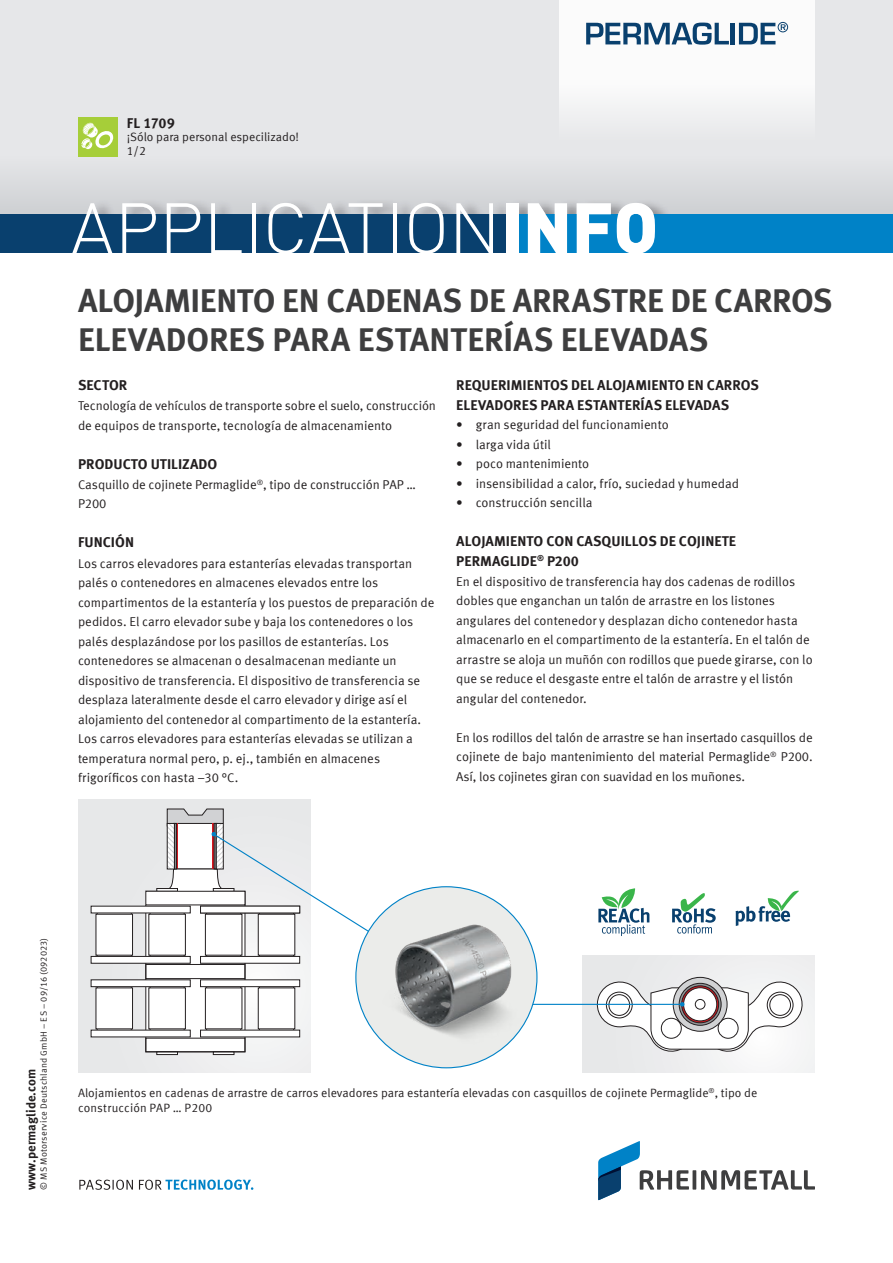
<style>
.page{position:relative;width:893px;height:1263px;background:#fff}
.page>*{position:absolute;margin:0;border:0;box-sizing:border-box;transform-origin:0 0}
.t1{font:300 70.5px "DIN Pro";color:#fff}
.t2{font:700 33px/39px "Meta Offc Pro";letter-spacing:-.005em;color:#3e3e3f}
.t3{font:700 14.25px/19.5px "Meta Offc Pro";color:#231f20}
.t4{font:12.75px/19.5px "Meta Offc Pro Norm";letter-spacing:-.005em;color:#231f20}
.t5{font:700 12.75px "Meta Offc Pro";color:#231f20}
.t6{font:12px/14.7px "Meta Offc Pro Norm";color:#231f20}
.t7{font:9px "Meta Offc Pro Norm";letter-spacing:.025em;color:#231f20}
.s1{font-weight:900}
</style>
<div class="page">
<div style="left:0;top:0;width:893px;height:224px;background:#e6e7e9"></div>
<div style="left:0;top:156px;width:893px;height:58px;background:#dcdde0"></div>
<div style="left:74px;top:198px;width:600px;height:16px;background:#231f20;opacity:.4"></div>
<div style="left:0;top:214px;width:893px;height:39px;background:#09406e"></div>
<div style="left:507px;top:214px;width:386px;height:39px;background:#0082c7"></div>
<div style="left:78px;top:117px;width:39px;height:39px;background:#a6ce39"></div>
<svg style="left:81px;top:122px;width:33px;height:28px"></svg>
<svg style="left:79px;top:1179px;width:174px;height:11px"></svg>
<svg style="left:598px;top:1141px;width:217px;height:59px"></svg>
<div style="left:559px;top:0;width:256px;height:142px;background:linear-gradient(to bottom,#fff,#edeeef)"></div>
<svg style="left:586px;top:22px;width:143px;height:23px;background:#89a3b8"></svg>
<hr style="left:731px;top:23px;width:4px;height:21px;background:#09406e">
<svg style="left:739px;top:22px;width:49px;height:22px"></svg>
<div style="left:582px;top:956px;width:233px;height:116px;background:#eeeeef"></div>
<div style="left:78px;top:800px;width:233px;height:272px;background:linear-gradient(to right,#e3e4e5,#f1f2f2)"></div>
<div style="left:146px;top:891px;width:99px;height:161px;background:#fff"></div>
<div style="left:97px;top:910px;width:34px;height:49px;background:#6c696a"></div>
<div style="left:97px;top:910px;width:35px;height:49px;border:1px solid #231f20"></div>
<div style="left:207px;top:910px;width:34px;height:49px;background:#636061"></div>
<div style="left:206px;top:910px;width:35px;height:49px;border:1px solid #231f20"></div>
<div style="left:96px;top:914px;width:37px;height:41px;background:#fff"></div>
<div style="left:205px;top:914px;width:37px;height:41px;background:#fff"></div>
<svg style="left:152px;top:913px;width:30px;height:43px"></svg>
<div style="left:150px;top:910px;width:34px;height:49px;border:1px solid #231f20"></div>
<div style="left:259px;top:910px;width:35px;height:49px;background:#636061"></div>
<div style="left:259px;top:910px;width:35px;height:49px;border:1px solid #231f20"></div>
<div style="left:149px;top:914px;width:36px;height:41px;background:#fff"></div>
<div style="left:258px;top:914px;width:37px;height:41px;background:#fff"></div>
<div style="left:97px;top:984px;width:34px;height:49px;background:#727070"></div>
<div style="left:97px;top:984px;width:35px;height:49px;border:1px solid #231f20"></div>
<div style="left:207px;top:984px;width:34px;height:49px;background:#727070"></div>
<div style="left:206px;top:984px;width:35px;height:49px;border:1px solid #231f20"></div>
<div style="left:96px;top:988px;width:37px;height:41px;background:#fff"></div>
<div style="left:205px;top:988px;width:37px;height:41px;background:#fff"></div>
<div style="left:150px;top:984px;width:34px;height:49px;background:#727070"></div>
<div style="left:150px;top:984px;width:34px;height:49px;border:1px solid #231f20"></div>
<div style="left:259px;top:984px;width:35px;height:49px;background:#727070"></div>
<div style="left:259px;top:984px;width:35px;height:49px;border:1px solid #231f20"></div>
<div style="left:149px;top:988px;width:36px;height:41px;background:#fff"></div>
<div style="left:258px;top:988px;width:37px;height:41px;background:#fff"></div>
<div style="left:157px;top:1051px;width:21px;height:4px;border:1px solid #231f20"></div>
<div style="left:213px;top:1051px;width:21px;height:4px;border:1px solid #231f20"></div>
<div style="left:146px;top:1038px;width:99px;height:14px;border:1px solid #231f20"></div>
<div style="left:146px;top:891px;width:99px;height:14px;border:1px solid #231f20"></div>
<div style="left:91px;top:906px;width:99px;height:7px;background:#fff"></div>
<div style="left:91px;top:956px;width:99px;height:7px;background:#fff"></div>
<div style="left:91px;top:956px;width:99px;height:7px;border:1px solid #231f20"></div>
<div style="left:201px;top:956px;width:99px;height:7px;background:#fff"></div>
<div style="left:200px;top:956px;width:100px;height:7px;border:1px solid #231f20"></div>
<div style="left:91px;top:980px;width:99px;height:7px;background:#fff"></div>
<div style="left:91px;top:979px;width:99px;height:8px;border:1px solid #231f20"></div>
<div style="left:201px;top:980px;width:99px;height:7px;background:#fff"></div>
<div style="left:200px;top:979px;width:100px;height:8px;border:1px solid #231f20"></div>
<div style="left:91px;top:1030px;width:99px;height:7px;background:#fff"></div>
<div style="left:201px;top:1030px;width:99px;height:7px;background:#fff"></div>
<div style="left:146px;top:964px;width:99px;height:15px;border:1px solid #231f20"></div>
<svg style="left:672px;top:893px;width:44px;height:40px"></svg>
<svg style="left:736px;top:891px;width:63px;height:35px"></svg>
<svg style="left:598px;top:888px;width:51px;height:48px"></svg>
<svg style="left:156px;top:808px;width:233px;height:137px"></svg>
<hr style="left:459px;top:1004px;width:223px;height:1px;background:#0082c7">
<svg style="left:594px;top:978px;width:209px;height:77px"></svg>
<div style="left:356px;top:887px;width:181px;height:181px;background:#ebecea;border-radius:50%"></div>
<img style="left:356px;top:909px;width:181px;height:155px">
<p class="t3" style="left:127px;top:112px;width:50px">FL 1709</p>
<p class="t6" style="left:127px;top:143px;width:21px">1/2</p>
<p class="t6" style="left:127px;top:129px;width:174px">¡Sólo para personal especilizado!</p>
<h1 class="t1" style="left:71px;top:175px;width:589px">APPLICATION<span class="s1">INFO</span></h1>
<h2 class="t2" style="left:78px;top:279px;width:756px">ALOJAMIENTO EN CADENAS DE ARRASTRE DE CARROS<br>ELEVADORES PARA ESTANTERÍAS ELEVADAS</h2>
<p class="t3" style="left:78px;top:374px;width:51px">SECTOR</p>
<p class="t4" style="left:78px;top:395px;width:359px">Tecnología de vehículos de transporte sobre el suelo, construcción de equipos de transporte, tecnología de almacenamiento</p>
<p class="t3" style="left:78px;top:453px;width:141px">PRODUCTO UTILIZADO</p>
<p class="t4" style="left:78px;top:474px;width:339px">Casquillo de cojinete Permaglide<sup>®</sup>, tipo de construcción PAP …<br>P200</p>
<p class="t3" style="left:78px;top:532px;width:58px">FUNCIÓN</p>
<p class="t4" style="left:78px;top:552px;width:358px">Los carros elevadores para estanterías elevadas transportan palés o contenedores en almacenes elevados entre los compartimentos de la estantería y los puestos de preparación de pedidos. El carro elevador sube y baja los contenedores o los palés desplazándose por los pasillos de estanterías. Los contenedores se almacenan o desalmacenan mediante un dispositivo de transferencia. El dispositivo de transferencia se desplaza lateralmente desde el carro elevador y dirige así el alojamiento del contenedor al compartimento de la estantería.<br>Los carros elevadores para estanterías elevadas se utilizan a temperatura normal pero, p. ej., también en almacenes frigoríficos con hasta –30 °C.</p>
<p class="t3" style="left:456px;top:374px;width:304px">REQUERIMIENTOS DEL ALOJAMIENTO EN CARROS<br>ELEVADORES PARA ESTANTERÍAS ELEVADAS</p>
<p class="t4" style="left:456px;top:414px;width:214px">• gran seguridad del funcionamiento</p>
<p class="t4" style="left:456px;top:434px;width:96px">• larga vida útil</p>
<p class="t4" style="left:456px;top:453px;width:134px">• poco mantenimiento</p>
<p class="t4" style="left:456px;top:473px;width:284px">• insensibilidad a calor, frío, suciedad y humedad</p>
<p class="t4" style="left:456px;top:492px;width:138px">• construcción sencilla</p>
<p class="t3" style="left:456px;top:530px;width:281px">ALOJAMIENTO CON CASQUILLOS DE COJINETE<br>PERMAGLIDE<sup>®</sup> P200</p>
<p class="t4" style="left:456px;top:571px;width:358px">En el dispositivo de transferencia hay dos cadenas de rodillos dobles que enganchan un talón de arrastre en los listones angulares del contenedor y desplazan dicho contenedor hasta almacenarlo en el compartimento de la estantería. En el talón de arrastre se aloja un muñón con rodillos que puede girarse, con lo que se reduce el desgaste entre el talón de arrastre y el listón angular del contenedor.</p>
<p class="t4" style="left:456px;top:727px;width:358px;text-align:justify">En los rodillos del talón de arrastre se han insertado casquillos de cojinete de bajo mantenimiento del material Permaglide<sup>®</sup> P200.<br>Así, los cojinetes giran con suavidad en los muñones.</p>
<p class="t7" style="left:37px;top:1189px;width:254px;rotate:-90deg">© MS Motorservice Deutschland GmbH – ES – 09/16 (092023)</p>
<p class="t5" style="left:21px;top:1189px;width:122px;rotate:-90deg">www.permaglide.com</p>
<p class="t6" style="left:78px;top:1085px;width:681px">Alojamientos en cadenas de arrastre de carros elevadores para estantería elevadas con casquillos de cojinete Permaglide<sup>®</sup>, tipo de construcción PAP … P200</p>
</div>
